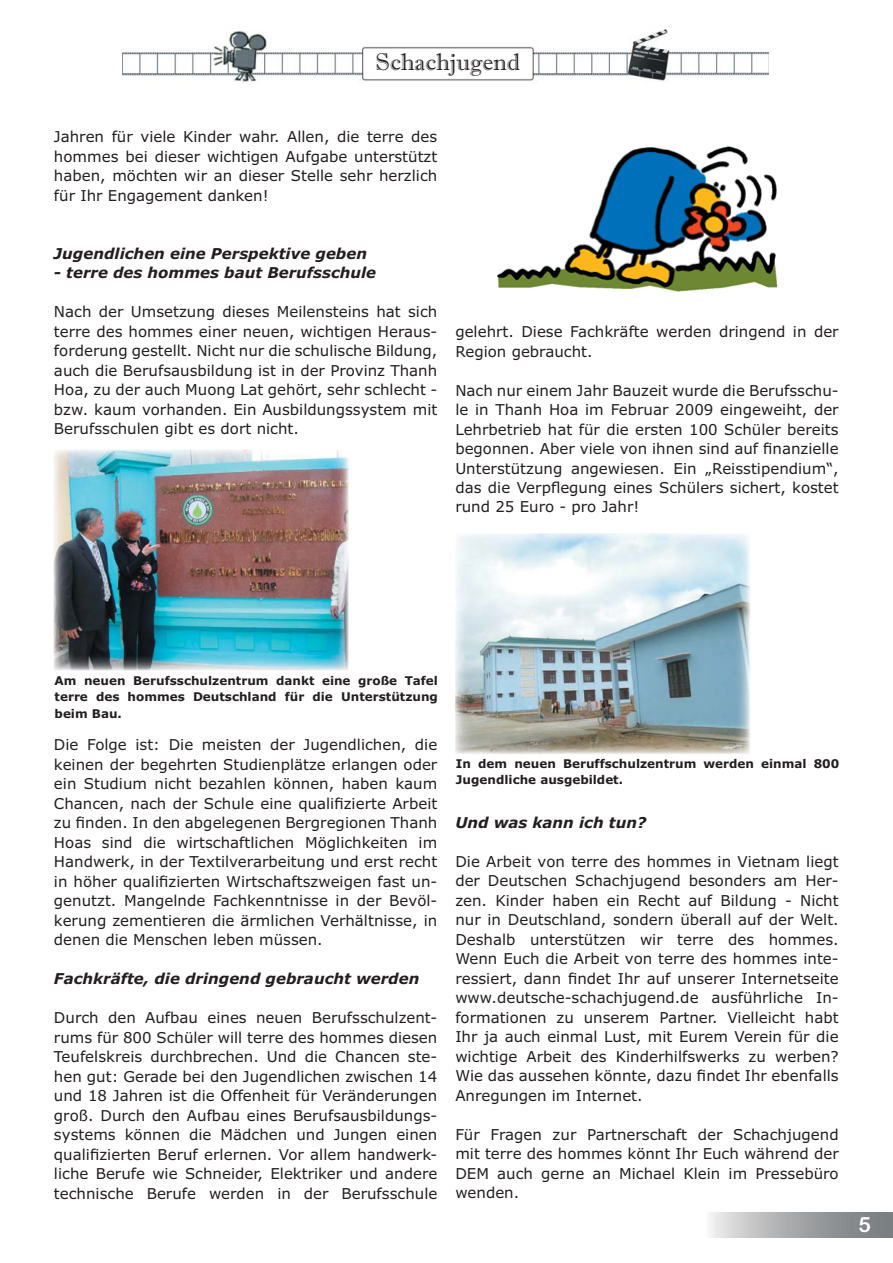
<style>
.page{position:relative;width:893px;height:1263px;background:#fff}
.page>*{position:absolute;margin:0;border:0;box-sizing:border-box;transform-origin:0 0}
.t1{font:24px "Imprint MT Shadow";color:#231f20}
.t2{font:21px "Arial Rounded MT Bold";color:#fff}
.t3{font:15px/19.5px "Verdana";color:#231f20;text-align:justify}
.t4{font:italic 700 15px "Verdana";color:#231f20}
.t5{font:700 12px/16.5px "Verdana";color:#231f20;text-align:justify}
</style>
<div class="page">
<svg style="left:710px;top:1213px;width:183px;height:25px;background:#a7a9ab"></svg>
<img style="left:122px;top:29px;width:647px;height:53px">
<img style="left:54px;top:450px;width:294px;height:220px">
<img style="left:455px;top:533px;width:295px;height:221px">
<img style="left:497px;top:146px;width:281px;height:146px">
<h1 class="t1" style="left:376px;top:53px;width:146px">Schachjugend</h1>
<p class="t3" style="left:54px;top:128px;width:385px">Jahren für viele Kinder wahr. Allen, die terre des hommes bei dieser wichtigen Aufgabe unterstützt haben, möchten wir an dieser Stelle sehr herzlich für Ihr Engagement danken!</p>
<p class="t4" style="left:54px;top:248px;width:315px">Jugendlichen eine Perspektive geben</p>
<p class="t4" style="left:54px;top:267px;width:324px">- terre des hommes baut Berufsschule</p>
<p class="t3" style="left:54px;top:304px;width:385px">Nach der Umsetzung dieses Meilensteins hat sich terre des hommes einer neuen, wichtigen Heraus&shy;forderung gestellt. Nicht nur die schulische Bildung, auch die Berufsausbildung ist in der Provinz Thanh Hoa, zu der auch Muong Lat gehört, sehr schlecht - bzw. kaum vorhanden. Ein Ausbildungssystem mit Berufsschulen gibt es dort nicht.</p>
<p class="t3" style="left:455px;top:323px;width:385px">gelehrt. Diese Fachkräfte werden dringend in der<br>Region gebraucht.</p>
<p class="t3" style="left:455px;top:382px;width:385px">Nach nur einem Jahr Bauzeit wurde die Berufsschu&shy;le in Thanh Hoa im Februar 2009 eingeweiht, der Lehrbetrieb hat für die ersten 100 Schüler bereits begonnen. Aber viele von ihnen sind auf finanzielle Unterstützung angewiesen. Ein „Reisstipendium“, das die Verpflegung eines Schülers sichert, kostet rund 25 Euro - pro Jahr!</p>
<p class="t5" style="left:55px;top:673px;width:385px">Am neuen Berufsschulzentrum dankt eine große Tafel terre des hommes Deutschland für die Unterstützung beim Bau.</p>
<p class="t3" style="left:54px;top:736px;width:385px">Die Folge ist: Die meisten der Jugendlichen, die keinen der begehrten Studienplätze erlangen oder ein Studium nicht bezahlen können, haben kaum Chancen, nach der Schule eine qualifizierte Arbeit zu finden. In den abgelegenen Bergregionen Thanh Hoas sind die wirtschaftlichen Möglichkeiten im Handwerk, in der Textilverarbeitung und erst recht in höher qualifizierten Wirtschaftszweigen fast un&shy;genutzt. Mangelnde Fachkenntnisse in der Bevöl&shy;kerung zementieren die ärmlichen Verhältnisse, in denen die Menschen leben müssen.</p>
<p class="t4" style="left:54px;top:973px;width:367px">Fachkräfte, die dringend gebraucht werden</p>
<p class="t3" style="left:54px;top:1009px;width:385px">Durch den Aufbau eines neuen Berufsschulzent&shy;rums für 800 Schüler will terre des hommes diesen Teufelskreis durchbrechen. Und die Chancen ste&shy;hen gut: Gerade bei den Jugendlichen zwischen 14 und 18 Jahren ist die Offenheit für Veränderungen groß. Durch den Aufbau eines Berufsausbildungs&shy;systems können die Mädchen und Jungen einen qualifizierten Beruf erlernen. Vor allem handwerk&shy;liche Berufe wie Schneider, Elektriker und andere technische Berufe werden in der Berufsschule</p>
<p class="t5" style="left:456px;top:756px;width:385px">In dem neuen Beruffschulzentrum werden einmal 800<br>Jugendliche ausgebildet.</p>
<p class="t4" style="left:455px;top:816px;width:192px">Und was kann ich tun?</p>
<p class="t3" style="left:455px;top:853px;width:385px">Die Arbeit von terre des hommes in Vietnam liegt der Deutschen Schachjugend besonders am Her&shy;zen. Kinder haben ein Recht auf Bildung - Nicht nur in Deutschland, sondern überall auf der Welt.<br>Deshalb unterstützen wir terre des hommes.<br>Wenn Euch die Arbeit von terre des hommes inte&shy;ressiert, dann findet Ihr auf unserer Internetseite www.deutsche-schachjugend.de ausführliche In&shy;formationen zu unserem Partner. Vielleicht habt Ihr ja auch einmal Lust, mit Eurem Verein für die wichtige Arbeit des Kinderhilfswerks zu werben?<br>Wie das aussehen könnte, dazu findet Ihr ebenfalls Anregungen im Internet.</p>
<p class="t3" style="left:455px;top:1126px;width:385px">Für Fragen zur Partnerschaft der Schachjugend mit terre des hommes könnt Ihr Euch während der DEM auch gerne an Michael Klein im Pressebüro wenden.</p>
<h2 class="t2" style="left:858px;top:1213px;width:14px">5</h2>
</div>
